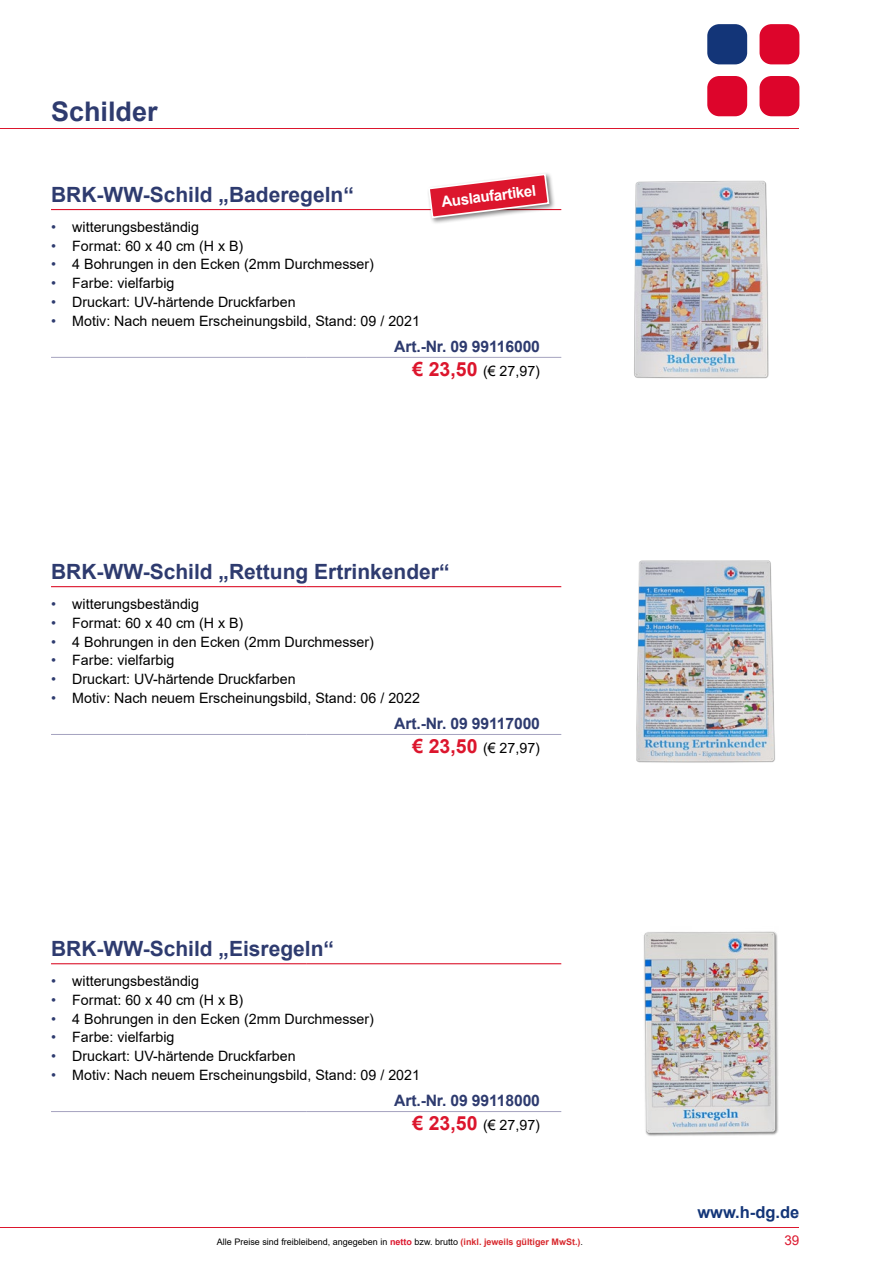
<style>
.page{position:relative;width:893px;height:1263px;background:#fff}
.page>*{position:absolute;margin:0;border:0;box-sizing:border-box;transform-origin:0 0}
.Artikel_übergeordnet{font:700 27px "Arial";color:#2e3b6f}
.NEU__Produktname{font:700 21px "Arial";color:#2e3b6f}
.t1{font:700 16.5px "Arial";color:#133578}
.Größen{font:700 15.75px "Arial";letter-spacing:-.01em;color:#2e3b6f}
.Größen-2{font:700 15px "Arial";color:#fff}
.Preise{font:14.25px "Arial";color:#000}
.t2{font:13.5px "Arial";color:#dc162d}
.t3{font:9px "Arial";color:#000}
.s1{color:#2e3b6f}
.s2{font-weight:700;font-size:19.5px;color:#dc162d}
.s3{font-weight:700;color:#dc162d}
.s4{font-weight:700;color:#d8292e}
</style>
<div class="page">
<hr style="left:0;top:1227px;width:799px;height:1px;background:#dc162d">
<hr style="left:0;top:128px;width:799px;height:1px;background:#dc162d">
<hr style="left:51px;top:209px;width:255px;height:1px;background:#dc162d">
<hr style="left:306px;top:209px;width:255px;height:1px;background:#dc162d">
<hr style="left:51px;top:357px;width:255px;height:1px;background:#a5a3bf">
<hr style="left:306px;top:357px;width:255px;height:1px;background:#a5a3bf">
<hr style="left:51px;top:586px;width:255px;height:1px;background:#dc162d">
<hr style="left:306px;top:586px;width:255px;height:1px;background:#dc162d">
<hr style="left:51px;top:734px;width:255px;height:1px;background:#a5a3bf">
<hr style="left:306px;top:734px;width:255px;height:1px;background:#a5a3bf">
<img style="left:634px;top:180px;width:135px;height:199px">
<img style="left:636px;top:560px;width:139px;height:203px">
<hr style="left:51px;top:963px;width:255px;height:1px;background:#dc162d">
<hr style="left:306px;top:963px;width:255px;height:1px;background:#dc162d">
<hr style="left:51px;top:1111px;width:255px;height:1px;background:#a5a3bf">
<hr style="left:306px;top:1111px;width:255px;height:1px;background:#a5a3bf">
<img style="left:643px;top:931px;width:135px;height:205px">
<div style="left:427px;top:172px;width:129px;height:53px;background:#000;opacity:.5"></div>
<svg style="left:427px;top:172px;width:123px;height:47px"></svg>
<div style="left:707px;top:24px;width:40px;height:40px;background:#133578;border-radius:12px"></div>
<div style="left:759px;top:24px;width:40px;height:40px;background:#dd052b;border-radius:12px"></div>
<div style="left:759px;top:76px;width:40px;height:40px;background:#dd052b;border-radius:12px"></div>
<div style="left:707px;top:76px;width:40px;height:40px;background:#dd052b;border-radius:12px"></div>
<p class="Artikel_übergeordnet" style="left:51px;top:92px;width:108px">Schilder</p>
<p class="Größen-2" style="left:440px;top:191px;width:97px;rotate:-7deg">Auslaufartikel</p>
<p class="NEU__Produktname" style="left:51px;top:180px;width:304px">BRK-WW-Schild „Baderegeln“</p>
<p class="Preise" style="left:51px;top:217px;width:149px"><span class="s1">•</span> witterungsbeständig</p>
<p class="Preise" style="left:51px;top:236px;width:194px"><span class="s1">•</span> Format: 60 x 40 cm (H x B)</p>
<p class="Preise" style="left:51px;top:255px;width:324px"><span class="s1">•</span> 4 Bohrungen in den Ecken (2mm Durchmesser)</p>
<p class="Preise" style="left:51px;top:273px;width:125px"><span class="s1">•</span> Farbe: vielfarbig</p>
<p class="Preise" style="left:51px;top:292px;width:246px"><span class="s1">•</span> Druckart: UV-härtende Druckfarben</p>
<p class="Preise" style="left:51px;top:311px;width:370px"><span class="s1">•</span> Motiv: Nach neuem Erscheinungsbild, Stand: 09 / 2021</p>
<p class="Größen" style="left:394px;top:336px;width:147px">Art.-Nr. 09 99116000</p>
<p class="Preise" style="left:412px;top:361px;width:129px"><span class="s2">€ 23,50</span> (€ 27,97)</p>
<p class="NEU__Produktname" style="left:51px;top:557px;width:400px">BRK-WW-Schild „Rettung Ertrinkender“</p>
<p class="Preise" style="left:51px;top:594px;width:149px"><span class="s1">•</span> witterungsbeständig</p>
<p class="Preise" style="left:51px;top:613px;width:194px"><span class="s1">•</span> Format: 60 x 40 cm (H x B)</p>
<p class="Preise" style="left:51px;top:632px;width:324px"><span class="s1">•</span> 4 Bohrungen in den Ecken (2mm Durchmesser)</p>
<p class="Preise" style="left:51px;top:650px;width:125px"><span class="s1">•</span> Farbe: vielfarbig</p>
<p class="Preise" style="left:51px;top:669px;width:246px"><span class="s1">•</span> Druckart: UV-härtende Druckfarben</p>
<p class="Preise" style="left:51px;top:688px;width:370px"><span class="s1">•</span> Motiv: Nach neuem Erscheinungsbild, Stand: 06 / 2022</p>
<p class="Größen" style="left:394px;top:713px;width:147px">Art.-Nr. 09 99117000</p>
<p class="Preise" style="left:412px;top:738px;width:129px"><span class="s2">€ 23,50</span> (€ 27,97)</p>
<p class="NEU__Produktname" style="left:51px;top:934px;width:285px">BRK-WW-Schild „Eisregeln“</p>
<p class="Preise" style="left:51px;top:971px;width:149px"><span class="s1">•</span> witterungsbeständig</p>
<p class="Preise" style="left:51px;top:990px;width:194px"><span class="s1">•</span> Format: 60 x 40 cm (H x B)</p>
<p class="Preise" style="left:51px;top:1009px;width:324px"><span class="s1">•</span> 4 Bohrungen in den Ecken (2mm Durchmesser)</p>
<p class="Preise" style="left:51px;top:1027px;width:125px"><span class="s1">•</span> Farbe: vielfarbig</p>
<p class="Preise" style="left:51px;top:1046px;width:246px"><span class="s1">•</span> Druckart: UV-härtende Druckfarben</p>
<p class="Preise" style="left:51px;top:1065px;width:370px"><span class="s1">•</span> Motiv: Nach neuem Erscheinungsbild, Stand: 09 / 2021</p>
<p class="Größen" style="left:394px;top:1090px;width:147px">Art.-Nr. 09 99118000</p>
<p class="Preise" style="left:412px;top:1115px;width:129px"><span class="s2">€ 23,50</span> (€ 27,97)</p>
<p class="t1" style="left:697px;top:1200px;width:104px">www.h-dg.de</p>
<p class="t3" style="left:217px;top:1235px;width:368px">Alle Preise sind freibleibend, angegeben in <span class="s3">netto</span> bzw. brutto <span class="s4">(inkl. jeweils gültiger MwSt.)</span>.</p>
<p class="t2" style="left:784px;top:1231px;width:17px">39</p>
</div>
